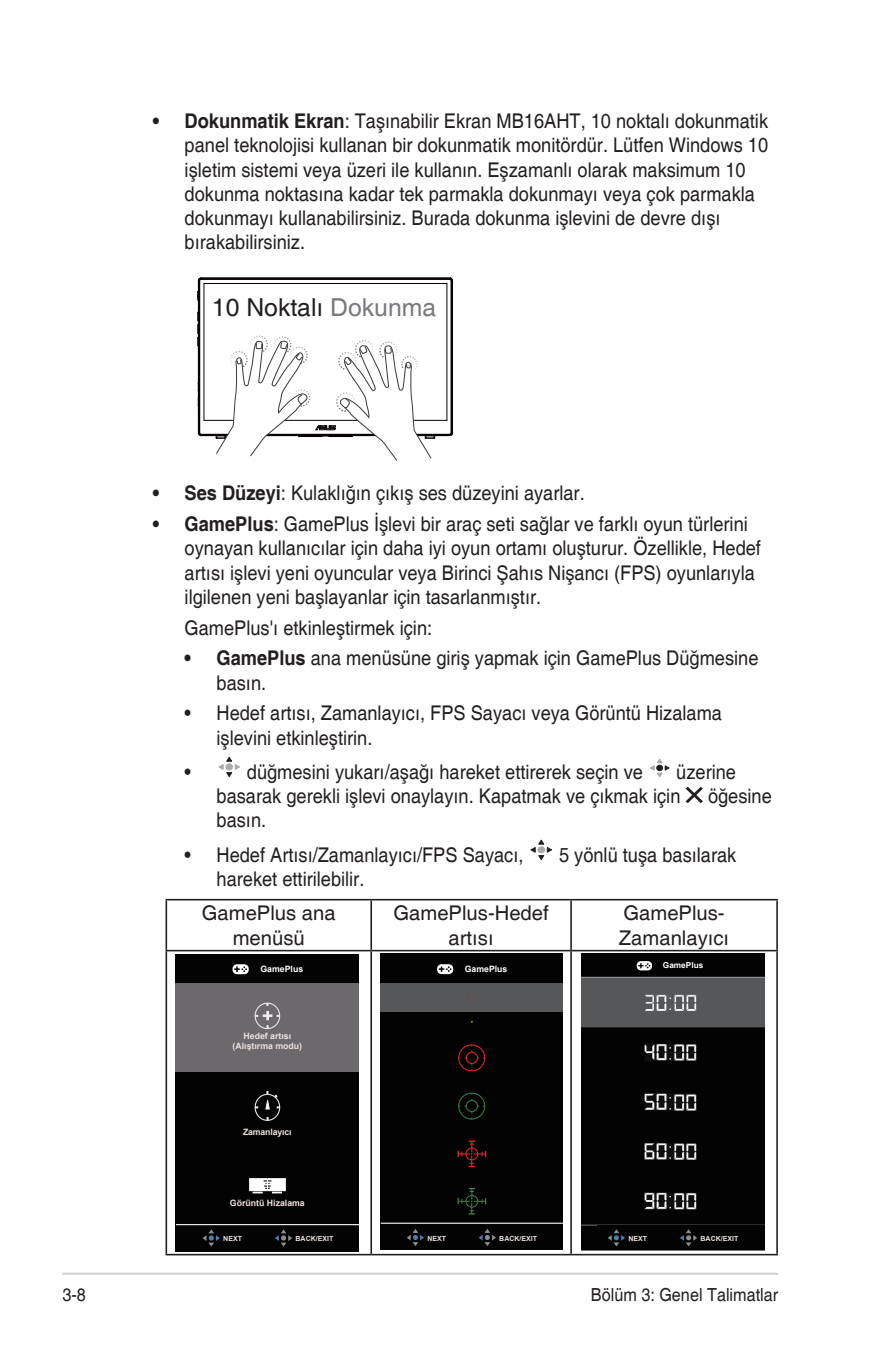
<style>
.page{position:relative;width:893px;height:1346px;background:#fff}
.page>*{position:absolute;margin:0;border:0;box-sizing:border-box;transform-origin:0 0}
.t1{font:31.5px "Arial";color:#2a2829}
.Body_Text{font:24.75px "Helvetica";color:#231f20}
.Bulleted_Text_Indent{font:20.25px/24.3px "Helvetica";color:#231f20;scale:.9 1}
.Body_Text-2{font:20.25px/24.3px "Helvetica";color:#231f20;text-align:center}
.t2{font:18px "Helvetica";color:#231f20;scale:.9 1}
.t3{font:700 8.78px/10.6px "Arial";color:#ece0de;text-align:center}
.t4{font:700 8.78px "Arial";color:#fff}
.t5{font:700 8.78px "Arial";letter-spacing:-.02em;color:#ece0de}
.t6{font:700 8.1px "Arial";color:#fff}
.t7{font:700 6.98px "Arial";color:#ece0de}
.s1{font-weight:700}
.s2{color:#78797c}
.s3{color:#77797c}
</style>
<div class="page">
<hr style="left:63px;top:1272px;width:715px;height:3px;background:#d1d2d4">
<hr style="left:198px;top:280px;width:1px;height:153px;background:#070304">
<hr style="left:199px;top:281px;width:1px;height:152px;background:#070304">
<hr style="left:204px;top:283px;width:1px;height:137px;background:#070304">
<hr style="left:201px;top:435px;width:249px;height:1px;background:#070304">
<hr style="left:201px;top:434px;width:249px;height:1px;background:#070304">
<hr style="left:204px;top:420px;width:243px;height:1px;background:#070304">
<hr style="left:204px;top:283px;width:243px;height:1px;background:#070304">
<hr style="left:201px;top:279px;width:249px;height:1px;background:#070304">
<hr style="left:201px;top:278px;width:249px;height:1px;background:#070304">
<hr style="left:201px;top:277px;width:249px;height:1px;background:#070304">
<hr style="left:446px;top:283px;width:1px;height:137px;background:#070304">
<hr style="left:451px;top:280px;width:1px;height:153px;background:#070304">
<hr style="left:452px;top:280px;width:1px;height:153px;background:#070304">
<svg style="left:216px;top:335px;width:219px;height:126px"></svg>
<svg style="left:218px;top:756px;width:22px;height:21px"></svg>
<div style="left:226px;top:763px;width:7px;height:7px;border:1px solid #a8a9ad;border-radius:50%"></div>
<svg style="left:650px;top:758px;width:20px;height:20px"></svg>
<div style="left:656px;top:765px;width:7px;height:6px;border:1px solid #231f20;border-radius:50%"></div>
<svg style="left:686px;top:787px;width:17px;height:16px"></svg>
<svg style="left:530px;top:839px;width:22px;height:21px"></svg>
<div style="left:538px;top:846px;width:7px;height:7px;border:1px solid #a8a9ad;border-radius:50%"></div>
<hr style="left:166px;top:899px;width:205px;height:1px;background:#231f20">
<hr style="left:166px;top:900px;width:1px;height:50px;background:#231f20">
<hr style="left:371px;top:899px;width:200px;height:1px;background:#231f20">
<hr style="left:370px;top:900px;width:2px;height:50px;background:#231f20">
<hr style="left:571px;top:899px;width:207px;height:1px;background:#231f20">
<hr style="left:570px;top:900px;width:2px;height:50px;background:#231f20">
<hr style="left:776px;top:900px;width:2px;height:50px;background:#231f20">
<hr style="left:166px;top:950px;width:205px;height:1px;background:#231f20">
<hr style="left:166px;top:951px;width:1px;height:303px;background:#231f20">
<hr style="left:371px;top:950px;width:200px;height:1px;background:#231f20">
<hr style="left:370px;top:951px;width:2px;height:303px;background:#231f20">
<hr style="left:571px;top:950px;width:207px;height:1px;background:#231f20">
<hr style="left:570px;top:951px;width:2px;height:303px;background:#231f20">
<hr style="left:776px;top:951px;width:2px;height:303px;background:#231f20">
<hr style="left:166px;top:1254px;width:205px;height:1px;background:#231f20">
<hr style="left:371px;top:1254px;width:200px;height:1px;background:#231f20">
<hr style="left:571px;top:1254px;width:207px;height:1px;background:#231f20">
<div style="left:176px;top:954px;width:183px;height:297px;background:#030303"></div>
<svg style="left:233px;top:964px;width:16px;height:10px"></svg>
<div style="left:176px;top:984px;width:183px;height:88px;background:#6b696c"></div>
<div style="left:255px;top:1002px;width:25px;height:27px;border:1px solid #edecec;border-radius:50%"></div>
<svg style="left:255px;top:1003px;width:24px;height:25px"></svg>
<div style="left:255px;top:1094px;width:25px;height:27px;border:1px solid #edecec;border-radius:50%"></div>
<svg style="left:265px;top:1091px;width:14px;height:19px"></svg>
<img style="left:249px;top:1178px;width:37px;height:15px">
<hr style="left:176px;top:1224px;width:183px;height:1px;background:#fff">
<svg style="left:203px;top:1229px;width:17px;height:17px"></svg>
<svg style="left:275px;top:1229px;width:17px;height:17px"></svg>
<div style="left:381px;top:954px;width:182px;height:296px;background:#030303"></div>
<svg style="left:437px;top:964px;width:16px;height:10px"></svg>
<div style="left:381px;top:983px;width:182px;height:29px;background:#555759"></div>
<hr style="left:381px;top:1222px;width:182px;height:2px;background:#fff">
<div style="left:458px;top:1092px;width:27px;height:27px;border:1px solid #3e8344;border-radius:50%"></div>
<div style="left:466px;top:1100px;width:12px;height:12px;border:1px solid #3e8344;border-radius:50%"></div>
<svg style="left:459px;top:1093px;width:26px;height:13px"></svg>
<div style="left:458px;top:1044px;width:27px;height:27px;border:1px solid #ee2928;border-radius:50%"></div>
<div style="left:466px;top:1052px;width:12px;height:12px;border:1px solid #ee2928;border-radius:50%"></div>
<svg style="left:459px;top:1045px;width:26px;height:13px"></svg>
<svg style="left:457px;top:1188px;width:29px;height:26px"></svg>
<svg style="left:457px;top:1140px;width:29px;height:27px"></svg>
<svg style="left:407px;top:1229px;width:17px;height:17px"></svg>
<svg style="left:479px;top:1229px;width:17px;height:17px"></svg>
<img style="left:581px;top:954px;width:184px;height:296px">
<div style="left:635px;top:960px;width:69px;height:12px;background:#030303"></div>
<svg style="left:637px;top:961px;width:15px;height:9px"></svg>
<div style="left:597px;top:1225px;width:168px;height:25px;background:#030303"></div>
<svg style="left:608px;top:1229px;width:17px;height:17px"></svg>
<svg style="left:680px;top:1229px;width:17px;height:17px"></svg>
<p class="Bulleted_Text_Indent" style="left:185px;top:109px;width:650px;text-indent:-32px"><span class="s1">• Dokunmatik Ekran</span>: Taşınabilir Ekran MB16AHT, 10 noktalı dokunmatik panel teknolojisi kullanan bir dokunmatik monitördür. Lütfen Windows 10 işletim sistemi veya üzeri ile kullanın. Eşzamanlı olarak maksimum 10 dokunma noktasına kadar tek parmakla dokunmayı veya çok parmakla dokunmayı kullanabilirsiniz. Burada dokunma işlevini de devre dışı bırakabilirsiniz.</p>
<p class="t1" style="left:218px;top:286px;width:212px">10-Point <span class="s2">Touch</span></p>
<p class="Body_Text" style="left:212px;top:293px;width:226px">10 Noktalı <span class="s3">Dokunma</span></p>
<p class="Bulleted_Text_Indent" style="left:153px;top:482px;width:481px"><span class="s1">• Ses Düzeyi</span>: Kulaklığın çıkış ses düzeyini ayarlar.</p>
<p class="Bulleted_Text_Indent" style="left:185px;top:512px;width:642px;text-indent:-32px"><span class="s1">• GamePlus</span>: GamePlus İşlevi bir araç seti sağlar ve farklı oyun türlerini oynayan kullanıcılar için daha iyi oyun ortamı oluşturur. Özellikle, Hedef artısı işlevi yeni oyuncular veya Birinci Şahıs Nişancı (FPS) oyunlarıyla ilgilenen yeni başlayanlar için tasarlanmıştır.</p>
<p class="Bulleted_Text_Indent" style="left:185px;top:616px;width:277px">GamePlus'ı etkinleştirmek için:</p>
<p class="Bulleted_Text_Indent" style="left:217px;top:647px;width:604px;text-indent:-32px"><span class="s1">• GamePlus</span> ana menüsüne giriş yapmak için GamePlus Düğmesine basın.</p>
<p class="Bulleted_Text_Indent" style="left:217px;top:702px;width:563px;text-indent:-32px">• Hedef artısı, Zamanlayıcı, FPS Sayacı veya Görüntü Hizalama işlevini etkinleştirin.</p>
<p class="Bulleted_Text_Indent" style="left:185px;top:760px;width:9px">•</p>
<p class="Bulleted_Text_Indent" style="left:247px;top:760px;width:442px">düğmesini yukarı/aşağı hareket ettirerek seçin ve</p>
<p class="Bulleted_Text_Indent" style="left:217px;top:760px;width:579px;text-indent:460px">üzerine basarak gerekli işlevi onaylayın. Kapatmak ve çıkmak için</p>
<p class="Bulleted_Text_Indent" style="left:708px;top:784px;width:72px">öğesine</p>
<p class="Bulleted_Text_Indent" style="left:217px;top:809px;width:57px">basın.</p>
<p class="Bulleted_Text_Indent" style="left:185px;top:843px;width:378px">• Hedef Artısı/Zamanlayıcı/FPS Sayacı,</p>
<p class="Bulleted_Text_Indent" style="left:559px;top:843px;width:198px">5 yönlü tuşa basılarak</p>
<p class="Bulleted_Text_Indent" style="left:217px;top:867px;width:166px">hareket ettirilebilir.</p>
<p class="Body_Text-2" style="left:202px;top:902px;width:135px">GamePlus ana menüsü</p>
<p class="Body_Text-2" style="left:393px;top:902px;width:157px">GamePlus-Hedef artısı</p>
<p class="Body_Text-2" style="left:619px;top:902px;width:112px;text-align:left">GamePlus-<br>Zamanlayıcı</p>
<p class="t4" style="left:260px;top:962px;width:44px">GamePlus</p>
<p class="t6" style="left:663px;top:960px;width:42px">GamePlus</p>
<p class="t4" style="left:465px;top:963px;width:44px">GamePlus</p>
<p class="t3" style="left:233px;top:1030px;width:71px">Hedef artısı (Alıştırma modu)</p>
<p class="t5" style="left:243px;top:1126px;width:50px">Zamanlayıcı</p>
<p class="t3" style="left:230px;top:1197px;width:76px">Görüntü Hizalama</p>
<p class="t7" style="left:223px;top:1233px;width:20px">NEXT</p>
<p class="t7" style="left:296px;top:1233px;width:39px">BACK/EXIT</p>
<p class="t7" style="left:427px;top:1233px;width:20px">NEXT</p>
<p class="t7" style="left:499px;top:1233px;width:39px">BACK/EXIT</p>
<p class="t7" style="left:628px;top:1234px;width:20px">NEXT</p>
<p class="t7" style="left:700px;top:1234px;width:39px">BACK/EXIT</p>
<p class="t2" style="left:63px;top:1284px;width:28px">3-8</p>
<p class="t2" style="left:591px;top:1284px;width:210px">Bölüm 3: Genel Talimatlar</p>
</div>
